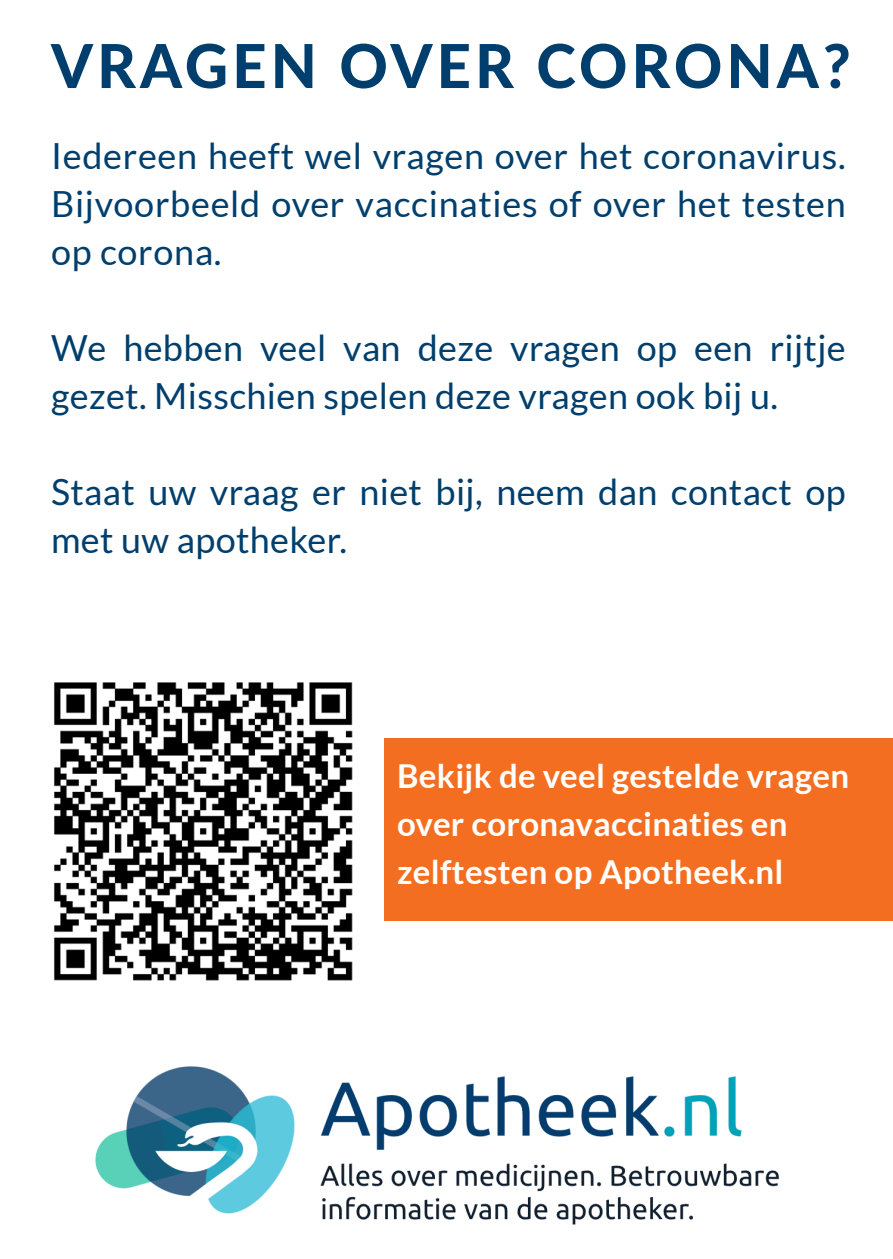
<style>
.page{position:relative;width:893px;height:1259px;background:#fff}
.page>*{position:absolute;margin:0;border:0;box-sizing:border-box;transform-origin:0 0}
.t1{font:800 60.6px "Lato";letter-spacing:.07em;color:#003f6d}
.t2{font:36px/48px "Lato";letter-spacing:.01em;color:#003f6d}
.t3{font:700 33px/48px "Lato";letter-spacing:.01em;color:#fff}
</style>
<div class="page">
<div style="left:384px;top:738px;width:509px;height:183px;background:#f36e21"></div>
<img style="left:95px;top:1066px;width:685px;height:159px">
<img style="left:54px;top:682px;width:299px;height:299px">
<p class="t1" style="left:51px;top:21px;width:801px">VRAGEN OVER CORONA?</p>
<p class="t2" style="left:51px;top:132px;width:796px;text-align:justify">Iedereen heeft wel vragen over het coronavirus.<br>Bijvoorbeeld over vaccinaties of over het testen op corona.</p>
<p class="t2" style="left:51px;top:324px;width:796px">We hebben veel van deze vragen op een rijtje gezet. Misschien spelen deze vragen ook bij u.</p>
<p class="t2" style="left:51px;top:468px;width:796px">Staat uw vraag er niet bij, neem dan contact op met uw apotheker.</p>
<p class="t3" style="left:397px;top:751px;width:454px">Bekijk de veel gestelde vragen over coronavaccinaties en zelftesten op Apotheek.nl</p>
</div>
